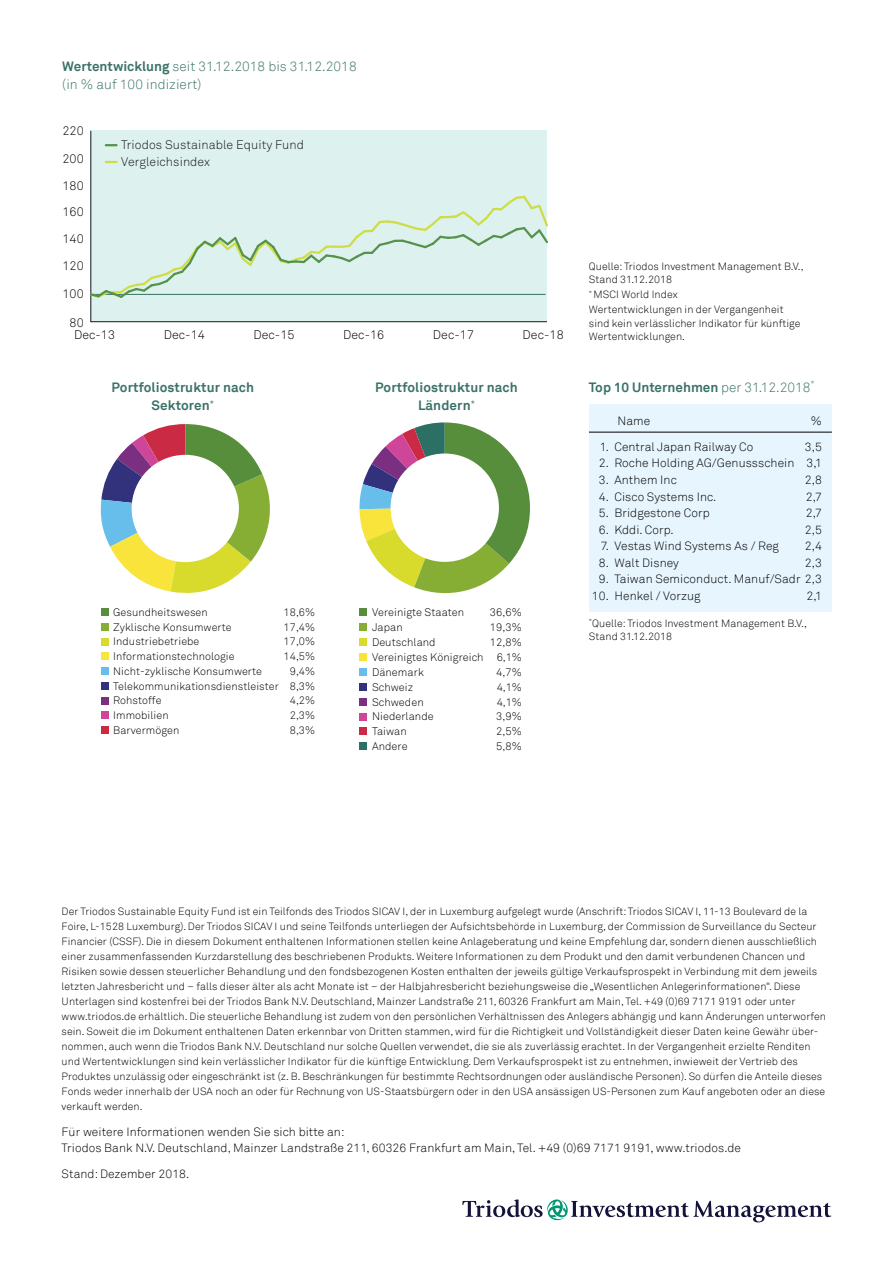
<style>
.page{position:relative;width:893px;height:1263px;background:#fff}
.page>*{position:absolute;margin:0;border:0;box-sizing:border-box;transform-origin:0 0}
.t1{font:700 13.5px/18px "Akkurat";letter-spacing:.005em;color:#3b7268;text-align:center}
.t2{font:300 13.5px/18px "Akkurat";letter-spacing:.005em;color:#3b7268}
.t3{font:12.3px "Akkurat Light Pro";letter-spacing:.005em;color:#000}
.t4{font:12.3px/16.8px "Akkurat Light Pro";letter-spacing:.005em;color:#1a171b}
.t5{font:300 12px/16.5px "Akkurat";letter-spacing:.005em;color:#000}
.t6{font:11.85px "Akkurat Light Pro";letter-spacing:.005em;color:#2c7065}
.t7{font:11.85px "Akkurat Pro";letter-spacing:.005em;color:#2c7065}
.t8{font:10.95px/14.9px "Akkurat Light Pro";letter-spacing:.005em;color:#000;text-align:justify}
.t9{font:10.8px/14.7px "Akkurat Light Pro";letter-spacing:.005em;color:#000;text-align:justify}
.t10{font:300 10.5px/15px "Akkurat";letter-spacing:.005em;color:#000}
.s1{font-weight:700}
.s2{font-weight:300}
</style>
<div class="page">
<div style="left:589px;top:404px;width:243px;height:208px;background:#e6f5fe"></div>
<hr style="left:589px;top:432px;width:243px;height:1px;background:#000">
<svg style="left:359px;top:422px;width:171px;height:172px"></svg>
<div style="left:391px;top:453px;width:108px;height:109px;background:#fff;border-radius:50%"></div>
<div style="left:359px;top:638px;width:8px;height:8px;background:#d8da2c"></div>
<div style="left:359px;top:653px;width:8px;height:8px;background:#f9e43b"></div>
<div style="left:359px;top:668px;width:8px;height:8px;background:#67beeb"></div>
<div style="left:359px;top:683px;width:8px;height:8px;background:#31327b"></div>
<div style="left:359px;top:623px;width:8px;height:8px;background:#86ad34"></div>
<div style="left:359px;top:608px;width:8px;height:8px;background:#568e3b"></div>
<div style="left:359px;top:713px;width:8px;height:7px;background:#cf4699"></div>
<div style="left:359px;top:727px;width:8px;height:8px;background:#ca2a44"></div>
<div style="left:359px;top:742px;width:8px;height:8px;background:#2c7065"></div>
<div style="left:359px;top:698px;width:8px;height:7px;background:#7a2f81"></div>
<svg style="left:100px;top:424px;width:170px;height:169px"></svg>
<div style="left:132px;top:455px;width:107px;height:107px;background:#fff;border-radius:50%"></div>
<div style="left:101px;top:638px;width:7px;height:7px;background:#d8da2c"></div>
<div style="left:101px;top:652px;width:7px;height:8px;background:#f9e43b"></div>
<div style="left:101px;top:667px;width:7px;height:8px;background:#67beeb"></div>
<div style="left:101px;top:682px;width:7px;height:7px;background:#31327b"></div>
<div style="left:101px;top:623px;width:7px;height:8px;background:#86ad34"></div>
<div style="left:101px;top:608px;width:7px;height:8px;background:#568e3b"></div>
<div style="left:101px;top:711px;width:7px;height:8px;background:#cf4699"></div>
<div style="left:101px;top:726px;width:7px;height:8px;background:#ca2a44"></div>
<div style="left:101px;top:697px;width:7px;height:7px;background:#7a2f81"></div>
<div style="left:91px;top:131px;width:456px;height:191px;background:#ddf1ef"></div>
<hr style="left:91px;top:321px;width:456px;height:1px;background:#1a171b">
<hr style="left:91px;top:131px;width:1px;height:191px;background:#1a171b">
<svg style="left:89px;top:194px;width:459px;height:106px"></svg>
<svg style="left:106px;top:144px;width:11px;height:2px"></svg>
<svg style="left:106px;top:161px;width:11px;height:2px"></svg>
<svg style="left:462px;top:1199px;width:369px;height:23px"></svg>
<p class="t2" style="left:62px;top:58px;width:296px"><span class="s1">Wertentwicklung</span> seit 31.12.2018 bis 31.12.2018 (in % auf 100 indiziert)</p>
<p class="t3" style="left:62px;top:124px;width:23px">220</p>
<p class="t3" style="left:62px;top:151px;width:23px">200</p>
<p class="t3" style="left:62px;top:179px;width:23px">180</p>
<p class="t3" style="left:62px;top:204px;width:23px">160</p>
<p class="t3" style="left:62px;top:231px;width:23px">140</p>
<p class="t3" style="left:62px;top:259px;width:23px">120</p>
<p class="t3" style="left:62px;top:286px;width:23px">100</p>
<p class="t3" style="left:70px;top:315px;width:16px">80</p>
<p class="t4" style="left:121px;top:137px;width:184px">Triodos Sustainable Equity Fund<br>Vergleichsindex</p>
<p class="t3" style="left:74px;top:328px;width:43px">Dec-13</p>
<p class="t3" style="left:164px;top:328px;width:43px">Dec-14</p>
<p class="t3" style="left:253px;top:328px;width:43px">Dec-15</p>
<p class="t3" style="left:343px;top:328px;width:43px">Dec-16</p>
<p class="t3" style="left:433px;top:328px;width:43px">Dec-17</p>
<p class="t3" style="left:523px;top:328px;width:43px">Dec-18</p>
<p class="t10" style="left:589px;top:259px;width:216px;line-height:13.5px">Quelle: Triodos Investment Management B.V.,<br>Stand 31.12.2018</p>
<p class="t10" style="left:589px;top:287px;width:196px"><sup>*</sup> MSCI World Index<br>Wertentwicklungen in der Vergangenheit</p>
<p class="t10" style="left:589px;top:316px;width:213px;line-height:13.5px">sind kein verlässlicher Indikator für künftige<br>Wertentwicklungen.</p>
<p class="t1" style="left:112px;top:379px;width:144px">Portfoliostruktur nach<br>Sektoren<sup>*</sup></p>
<p class="t1" style="left:375px;top:379px;width:144px">Portfoliostruktur nach<br>Ländern<sup>*</sup></p>
<p class="t1" style="left:589px;top:379px;width:227px">Top 10 Unternehmen <span class="s2">per 31.12.2018</span><sup>*</sup></p>
<p class="t5" style="left:617px;top:413px;width:34px">Name</p>
<p class="t5" style="left:811px;top:413px;width:13px">%</p>
<p class="t5" style="left:600px;top:439px;width:155px">1. Central Japan Railway Co</p>
<p class="t5" style="left:805px;top:439px;width:19px">3,5</p>
<p class="t5" style="left:599px;top:455px;width:225px">2. Roche Holding AG/Genussschein 3,1</p>
<p class="t5" style="left:599px;top:472px;width:79px">3. Anthem Inc</p>
<p class="t5" style="left:805px;top:472px;width:19px">2,8</p>
<p class="t5" style="left:599px;top:488px;width:119px">4. Cisco Systems Inc.</p>
<p class="t5" style="left:806px;top:488px;width:18px">2,7</p>
<p class="t5" style="left:599px;top:505px;width:112px">5. Bridgestone Corp</p>
<p class="t5" style="left:806px;top:505px;width:18px">2,7</p>
<p class="t5" style="left:599px;top:521px;width:76px">6. Kddi. Corp.</p>
<p class="t5" style="left:805px;top:521px;width:19px">2,5</p>
<p class="t5" style="left:601px;top:538px;width:180px">7. Vestas Wind Systems As / Reg</p>
<p class="t5" style="left:805px;top:538px;width:19px">2,4</p>
<p class="t5" style="left:599px;top:554px;width:82px">8. Walt Disney</p>
<p class="t5" style="left:805px;top:554px;width:19px">2,3</p>
<p class="t5" style="left:599px;top:571px;width:225px">9. Taiwan Semiconduct. Manuf/Sadr 2,3</p>
<p class="t5" style="left:592px;top:587px;width:110px">10. Henkel / Vorzug</p>
<p class="t5" style="left:806px;top:587px;width:17px">2,1</p>
<p class="t10" style="left:589px;top:616px;width:219px;line-height:13.5px"><sup>*</sup>Quelle: Triodos Investment Management B.V.,<br>Stand 31.12.2018</p>
<p class="t7" style="left:359px;top:380px;width:40px">Länder</p>
<p class="t7" style="left:101px;top:382px;width:51px">Sektoren</p>
<p class="t6" style="left:101px;top:398px;width:101px">Stand 31-12-2018</p>
<p class="t9" style="left:113px;top:605px;width:96px">Gesundheitswesen</p>
<p class="t9" style="left:284px;top:605px;width:33px">18,6%</p>
<p class="t9" style="left:113px;top:619px;width:120px">Zyklische Konsumwerte</p>
<p class="t9" style="left:284px;top:619px;width:33px">17,4%</p>
<p class="t9" style="left:113px;top:634px;width:88px">Industriebetriebe</p>
<p class="t9" style="left:284px;top:634px;width:33px">17,0%</p>
<p class="t9" style="left:113px;top:649px;width:123px">Informationstechnologie</p>
<p class="t9" style="left:284px;top:649px;width:33px">14,5%</p>
<p class="t9" style="left:113px;top:664px;width:150px">Nicht-zyklische Konsumwerte</p>
<p class="t8" style="left:372px;top:605px;width:94px">Vereinigte Staaten</p>
<p class="t8" style="left:490px;top:605px;width:33px">36,6%</p>
<p class="t8" style="left:372px;top:620px;width:32px">Japan</p>
<p class="t8" style="left:490px;top:620px;width:33px">19,3%</p>
<p class="t8" style="left:372px;top:635px;width:65px">Deutschland</p>
<p class="t8" style="left:372px;top:635px;width:151px;text-indent:118px">12,8% Vereinigtes Königreich 6,1% Dänemark</p>
<p class="t9" style="left:113px;top:664px;width:203px;text-indent:177px">9,4% Telekommunikationsdienstleister 8,3% Rohstoffe</p>
<p class="t8" style="left:496px;top:664px;width:27px">4,7%</p>
<p class="t8" style="left:372px;top:679px;width:43px">Schweiz</p>
<p class="t8" style="left:497px;top:679px;width:27px">4,1%</p>
<p class="t8" style="left:372px;top:694px;width:53px">Schweden</p>
<p class="t8" style="left:497px;top:694px;width:27px">4,1%</p>
<p class="t8" style="left:372px;top:709px;width:63px">Niederlande</p>
<p class="t8" style="left:496px;top:709px;width:27px">3,9%</p>
<p class="t8" style="left:372px;top:724px;width:36px">Taiwan</p>
<p class="t8" style="left:496px;top:724px;width:27px">2,5%</p>
<p class="t8" style="left:372px;top:739px;width:37px">Andere</p>
<p class="t8" style="left:496px;top:739px;width:27px">5,8%</p>
<p class="t9" style="left:290px;top:693px;width:27px">4,2%</p>
<p class="t9" style="left:113px;top:708px;width:57px">Immobilien</p>
<p class="t9" style="left:290px;top:708px;width:27px">2,3%</p>
<p class="t9" style="left:113px;top:723px;width:68px">Barvermögen</p>
<p class="t9" style="left:290px;top:723px;width:27px">8,3%</p>
<p class="t10" style="left:62px;top:904px;width:766px">Der Triodos Sustainable Equity Fund ist ein Teilfonds des Triodos SICAV I, der in Luxemburg aufgelegt wurde (Anschrift: Triodos SICAV I, 11-13 Boulevard de la Foire, L-1528 Luxemburg). Der Triodos SICAV I und seine Teilfonds unterliegen der Aufsichtsbehörde in Luxemburg, der Commission de Surveillance du Secteur Financier (CSSF). Die in diesem Dokument enthaltenen Informationen stellen keine Anlageberatung und keine Empfehlung dar, sondern dienen ausschließlich einer zusammenfassenden Kurzdarstellung des beschriebenen Produkts. Weitere Informationen zu dem Produkt und den damit verbundenen Chancen und Risiken sowie dessen steuerlicher Behandlung und den fondsbezogenen Kosten enthalten der jeweils gültige Verkaufsprospekt in Verbindung mit dem jeweils letzten Jahresbericht und – falls dieser älter als acht Monate ist – der Halbjahresbericht beziehungsweise die „Wesentlichen Anlegerinformationen“. Diese Unterlagen sind kostenfrei bei der Triodos Bank N.V. Deutschland, Mainzer Landstraße 211, 60326 Frankfurt am Main, Tel. +49 (0)69 7171 9191 oder unter www.triodos.de erhältlich. Die steuerliche Behandlung ist zudem von den persönlichen Verhältnissen des Anlegers abhängig und kann Änderungen unterworfen sein. Soweit die im Dokument enthaltenen Daten erkennbar von Dritten stammen, wird für die Richtigkeit und Vollständigkeit dieser Daten keine Gewähr über&shy;nommen, auch wenn die Triodos Bank N.V. Deutschland nur solche Quellen verwendet, die sie als zuverlässig erachtet. In der Vergangenheit erzielte Renditen und Wertentwicklungen sind kein verlässlicher Indikator für die künftige Entwicklung. Dem Verkaufsprospekt ist zu entnehmen, inwieweit der Vertrieb des Produktes unzulässig oder eingeschränkt ist (z. B. Beschränkungen für bestimmte Rechtsordnungen oder ausländische Personen). So dürfen die Anteile dieses Fonds weder innerhalb der USA noch an oder für Rechnung von US-Staatsbürgern oder in den USA ansässigen US-Personen zum Kauf angeboten oder an diese verkauft werden.</p>
<p class="t5" style="left:62px;top:1124px;width:681px">Für weitere Informationen wenden Sie sich bitte an:<br>Triodos Bank N.V. Deutschland, Mainzer Landstraße 211, 60326 Frankfurt am Main, Tel. +49 (0)69 7171 9191, www.triodos.de</p>
<p class="t5" style="left:62px;top:1166px;width:129px">Stand: Dezember 2018.</p>
</div>
